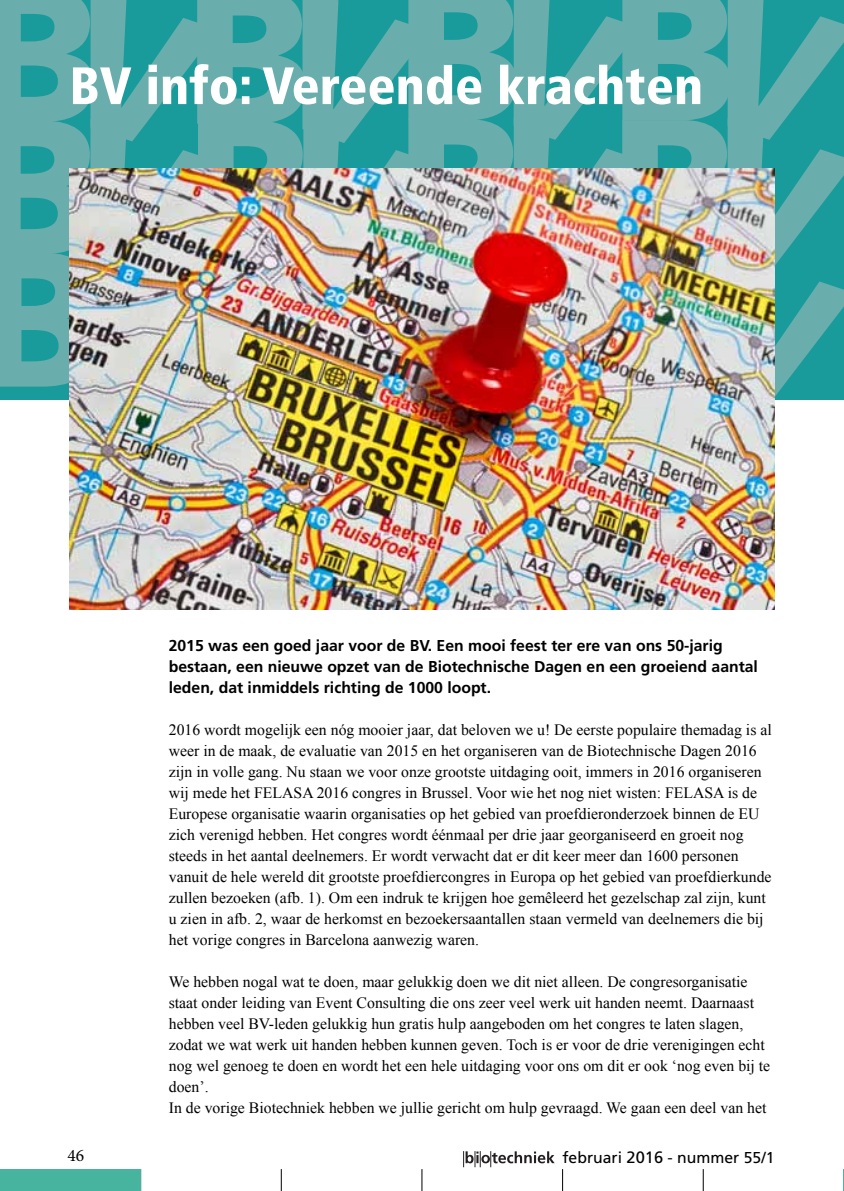
<style>
.page{position:relative;width:844px;height:1191px;background:#fff}
.page>*{position:absolute;margin:0;border:0;box-sizing:border-box;transform-origin:0 0}
.t1{font:900 condensed 52.5px "Frutiger";color:#fff}
.t2{font:17.5px "Minion Pro";color:#000}
.t3{font:15.75px/21px "Times New Roman";color:#000}
.t4{font:700 15.75px/21px "Frutiger";color:#000}
.t5{font:15.75px "Frutiger";color:#000}
.s1{font-size:16.45px}
</style>
<div class="page">
<svg style="left:281px;top:1169px;width:1px;height:22px"></svg>
<svg style="left:421px;top:1169px;width:1px;height:22px"></svg>
<svg style="left:562px;top:1169px;width:1px;height:22px"></svg>
<svg style="left:702px;top:1169px;width:1px;height:22px"></svg>
<svg style="left:463px;top:1151px;width:91px;height:16px"></svg>
<svg style="left:0;top:0;width:843px;height:399px;background:#4ca7a6"></svg>
<div style="left:0;top:1169px;width:141px;height:22px;background:#47b49f"></div>
<img style="left:69px;top:168px;width:705px;height:441px">
<h1 class="t1" style="left:69px;top:54px;width:635px">BV info: Vereende krachten</h1>
<p class="t4" style="left:169px;top:635px;width:590px">2015 was een goed jaar voor de BV. Een mooi feest ter ere van ons 50-jarig bestaan, een nieuwe opzet van de Biotechnische Dagen en een groeiend aantal leden, dat inmiddels richting de 1000 loopt.</p>
<p class="t3" style="left:169px;top:719px;width:604px">2016 wordt mogelijk een nóg mooier jaar, dat beloven we u! De eerste populaire themadag is al weer in de maak, de evaluatie van 2015 en het organiseren van de Biotechnische Dagen 2016 zijn in volle gang. Nu staan we voor onze grootste uitdaging ooit, immers in 2016 organiseren wij mede het FELASA 2016 congres in Brussel. Voor wie het nog niet wisten: FELASA is de Europese organisatie waarin organisaties op het gebied van proefdieronderzoek binnen de EU zich verenigd hebben. Het congres wordt éénmaal per drie jaar georganiseerd en groeit nog steeds in het aantal deelnemers. Er wordt verwacht dat er dit keer meer dan 1600 personen vanuit de hele wereld dit grootste proefdiercongres in Europa op het gebied van proefdierkunde zullen bezoeken (afb. 1). Om een indruk te krijgen hoe gemêleerd het gezelschap zal zijn, kunt u zien in afb. 2, waar de herkomst en bezoekersaantallen staan vermeld van deelnemers die bij het vorige congres in Barcelona aanwezig waren.</p>
<p class="t3" style="left:169px;top:971px;width:603px">We hebben nogal wat te doen, maar gelukkig doen we dit niet alleen. De congresorganisatie staat onder leiding van Event Consulting die ons zeer veel werk uit handen neemt. Daarnaast hebben veel BV-leden gelukkig hun gratis hulp aangeboden om het congres te laten slagen, zodat we wat werk uit handen hebben kunnen geven. Toch is er voor de drie verenigingen echt nog wel genoeg te doen en wordt het een hele uitdaging voor ons om dit er ook ‘nog even bij te doen’.<br>In de vorige Biotechniek hebben we jullie gericht om hulp gevraagd. We gaan een deel van het</p>
<p class="t2" style="left:67px;top:1143px;width:18px">46</p>
<p class="t5" style="left:562px;top:1148px;width:213px">februari <span class="s1">2016</span> - nummer 55/1</p>
</div>
